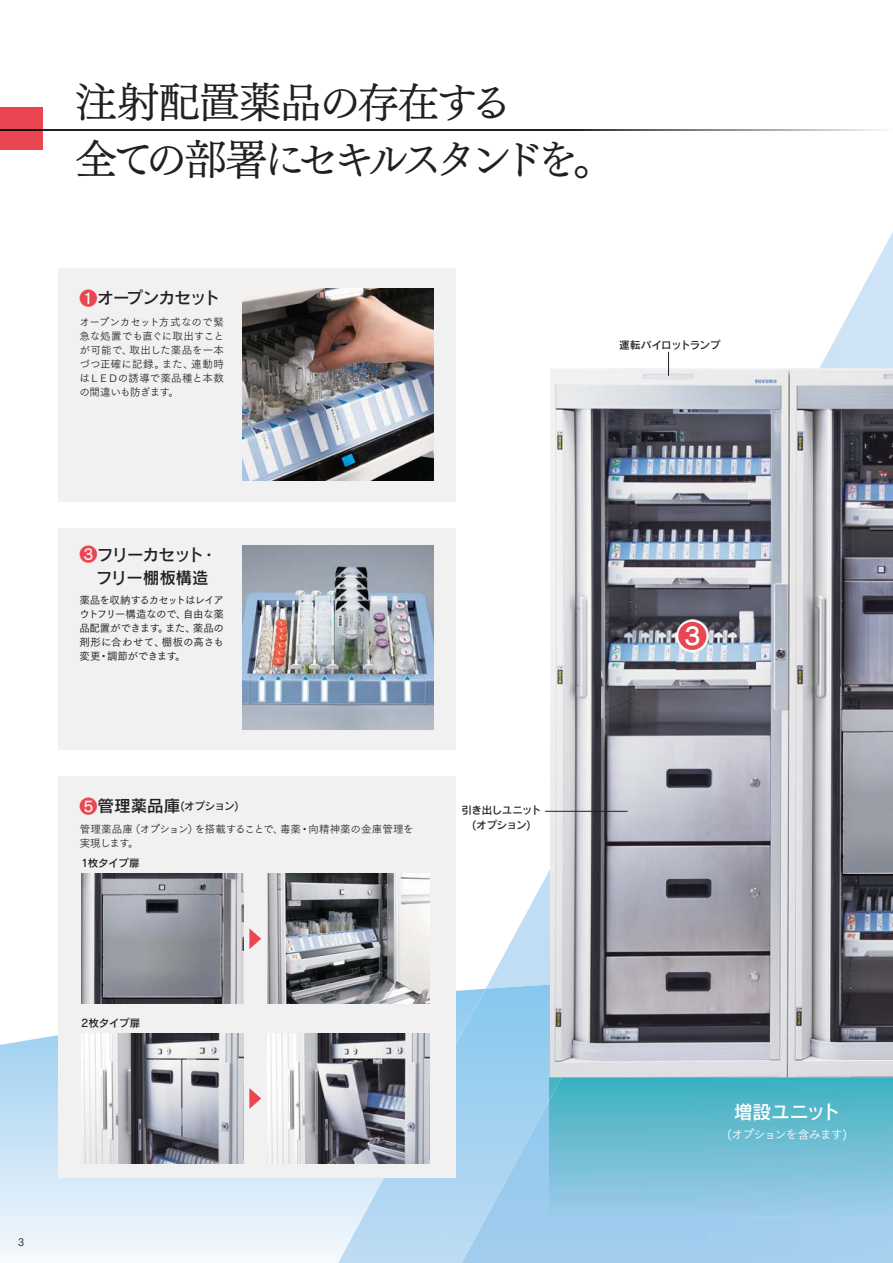
<style>
.page{position:relative;width:893px;height:1263px;background:#fff}
.page>*{position:absolute;margin:0;border:0;box-sizing:border-box;transform-origin:0 0}
.t1{font:42px/57px "Tsuku Min Pro RB 90 pv RKSJ H";letter-spacing:-.105em;color:#231f20}
.t2{font:29.25px "Tsuku Go Pro M 90 pv RKSJ H";color:#e94651}
.t3{font:18.9px "Rodin Pro DB 90 pv RKSJ H";letter-spacing:-.025em;color:#fff}
.t4{font:16.5px/23.2px "Rodin Pro DB 90 pv RKSJ H";letter-spacing:-.06em;color:#231f20}
.t5{font:12.15px "Tsuku Go Pro R 90 pv RKSJ H";letter-spacing:-.085em;color:#fff}
.t6{font:10.5px/13.8px "Tsuku Go Pro R 90 pv RKSJ H";letter-spacing:-.005em;color:#231f20}
.t7{font:10.5px/13.8px "Tsuku Go Pro M 90 pv RKSJ H";letter-spacing:-.035em;color:#231f20;text-align:justify}
.t8{font:10.5px/15px "Rodin Pro DB 90 pv RKSJ H";letter-spacing:-.035em;color:#231f20;text-align:center}
.s1{font-family:"Tsuku Go Pro M 90 pv RKSJ H";font-size:18px;color:#e94651}
.s2{font-size:16.5px}
</style>
<div class="page">
<svg style="left:486px;top:129px;width:407px;height:856px"></svg>
<svg style="left:0;top:1035px;width:337px;height:222px;background:#dbecf9"></svg>
<img style="left:337px;top:985px;width:212px;height:278px">
<img style="left:508px;top:1074px;width:41px;height:51px">
<img style="left:508px;top:1125px;width:54px;height:138px">
<img style="left:461px;top:1175px;width:48px;height:88px">
<img style="left:549px;top:369px;width:344px;height:848px">
<svg style="left:668px;top:352px;width:1px;height:24px"></svg>
<div style="left:58px;top:776px;width:398px;height:402px;background:#f1f1f2"></div>
<img style="left:81px;top:874px;width:162px;height:129px">
<img style="left:81px;top:1033px;width:162px;height:130px">
<img style="left:267px;top:874px;width:162px;height:129px">
<img style="left:267px;top:1033px;width:162px;height:130px">
<img style="left:549px;top:1077px;width:13px;height:24px">
<div style="left:58px;top:268px;width:398px;height:234px;background:#f1f1f2"></div>
<img style="left:242px;top:289px;width:192px;height:191px">
<div style="left:0;top:108px;width:43px;height:42px;background:#e94651"></div>
<img style="left:0;top:130px;width:893px;height:1px">
<img style="left:676px;top:619px;width:79px;height:54px">
<hr style="left:545px;top:811px;width:83px;height:1px;background:#231f20">
<div style="left:58px;top:528px;width:398px;height:221px;background:#f1f1f2"></div>
<img style="left:242px;top:545px;width:192px;height:184px">
<svg style="left:249px;top:928px;width:12px;height:21px"></svg>
<svg style="left:249px;top:1088px;width:12px;height:21px"></svg>
<h1 class="t1" style="left:75px;top:79px;width:541px">注射配置薬品の存在する<br>全ての部署にセキルスタンドを。</h1>
<h3 class="t4" style="left:79px;top:288px;width:142px"><span class="s1">❶</span>オープンカセット</h3>
<p class="t6" style="left:79px;top:317px;width:146px;text-align:justify">オープンカセット方式なので緊急な処置でも直ぐに取出すことが可能で、取出した薬品を一本づつ正確に記録。また、連動時はＬＥＤの誘導で薬品種と本数の間違いも防ぎます。</p>
<p class="t8" style="left:619px;top:339px;width:103px">運転パイロットランプ</p>
<h3 class="t4" style="left:79px;top:545px;width:139px"><span class="s1">❸</span>フリーカセット・　フリー棚板構造</h3>
<p class="t7" style="left:79px;top:595px;width:146px">薬品を収納するカセットはレイアウトフリー構造なので、自由な薬品配置ができます。また、薬品の剤形に合わせて、棚板の高さも変更・調節ができます。</p>
<p class="t8" style="left:79px;top:800px;width:161px"><span class="s1">❺</span><span class="s2">管理薬品庫</span>(オプション)</p>
<p class="t6" style="left:80px;top:823px;width:335px">管理薬品庫（オプション）を搭載することで、毒薬・向精神薬の金庫管理を実現します。</p>
<p class="t8" style="left:81px;top:857px;width:60px">1枚タイプ扉</p>
<p class="t8" style="left:461px;top:804px;width:81px">引き出しユニット(オプション)</p>
<h2 class="t2" style="left:678px;top:625px;width:31px">❸</h2>
<p class="t8" style="left:81px;top:1016px;width:61px">2枚タイプ扉</p>
<p class="t7" style="left:18px;top:1236px;width:8px">3</p>
<h3 class="t3" style="left:734px;top:1104px;width:108px">増設ユニット</h3>
<p class="t5" style="left:727px;top:1129px;width:121px">(オプションを含みます)</p>
</div>
